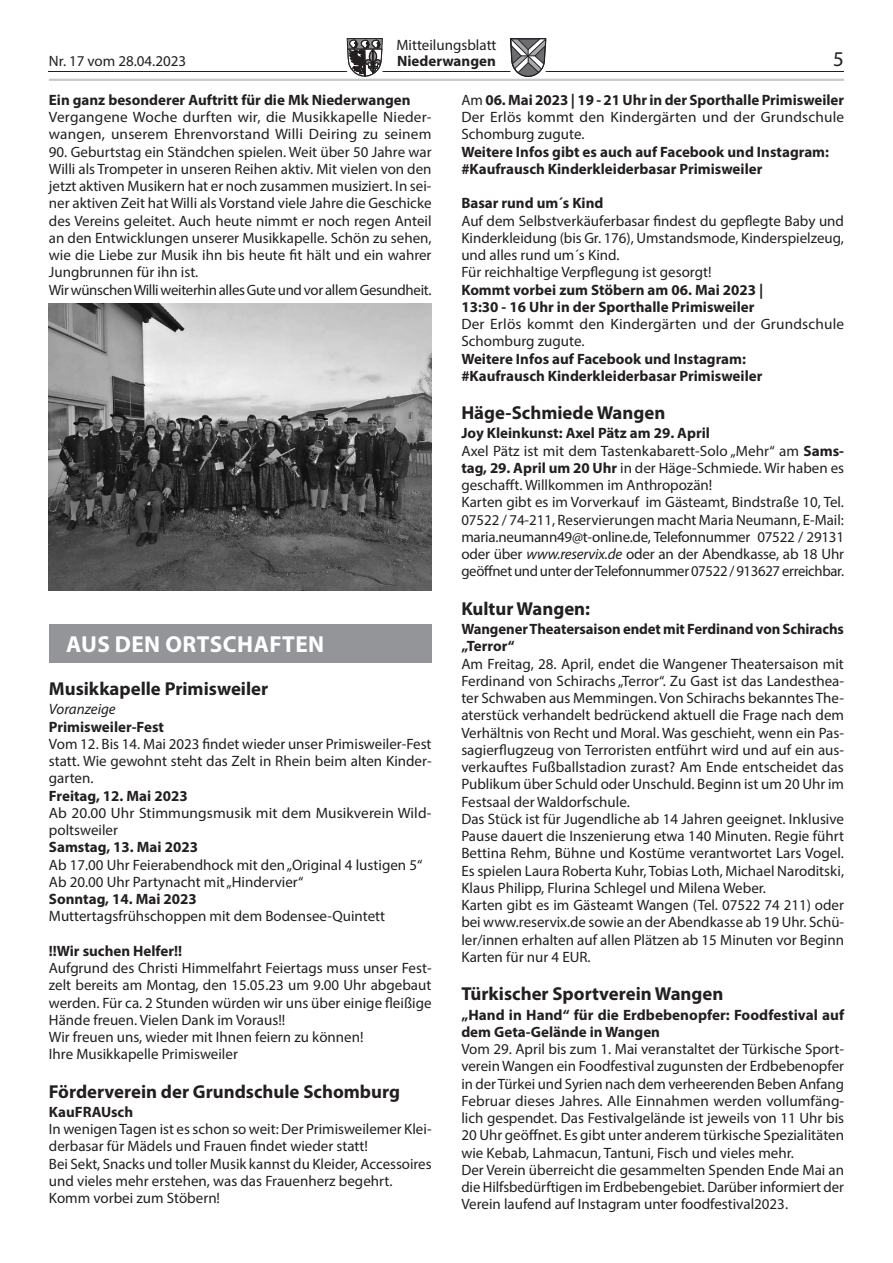
<style>
.page{position:relative;width:893px;height:1263px;background:#fff}
.page>*{position:absolute;margin:0;border:0;box-sizing:border-box;transform-origin:0 0}
.t1{font:700 23.25px "Myriad Pro";letter-spacing:.02em;color:#fff}
.t2{font:21px "Myriad Pro";color:#231f20}
.t3{font:700 18.75px "Myriad Pro";color:#231f20}
.t4{font:15px/17.2px "Myriad Pro";color:#231f20}
.t5{font:700 15px/17.2px "Myriad Pro";color:#231f20}
.t6{font:italic 15px "Myriad Pro";color:#231f20}
.s1{font-weight:700}
.s2{font-style:italic}
</style>
<div class="page">
<hr style="left:49px;top:71px;width:795px;height:1px;background:#231f20">
<svg style="left:347px;top:38px;width:36px;height:39px"></svg>
<svg style="left:510px;top:38px;width:36px;height:39px"></svg>
<hr style="left:49px;top:79px;width:795px;height:2px;background:#c7c8ca">
<img style="left:49px;top:304px;width:383px;height:287px">
<div style="left:49px;top:624px;width:383px;height:39px;background:#939598"></div>
<p class="t4" style="left:396px;top:36px;width:102px">Mitteilungsblatt</p>
<p class="t4" style="left:49px;top:52px;width:139px">Nr. 17 vom 28.04.2023</p>
<p class="t5" style="left:397px;top:52px;width:100px">Niederwangen</p>
<h2 class="t2" style="left:833px;top:46px;width:12px">5</h2>
<p class="t5" style="left:49px;top:91px;width:363px">Ein ganz besonderer Auftritt für die Mk Niederwangen</p>
<p class="t4" style="left:49px;top:108px;width:384px">Vergangene Woche durften wir, die Musikkapelle Nieder&shy;wangen, unserem Ehrenvorstand Willi Deiring zu seinem</p>
<p class="t4" style="left:49px;top:143px;width:384px">90. Geburtstag ein Ständchen spielen. Weit über 50 Jahre war Willi als Trompeter in unseren Reihen aktiv. Mit vielen von den jetzt aktiven Musikern hat er noch zusammen musiziert. In sei&shy;ner aktiven Zeit hat Willi als Vorstand viele Jahre die Geschicke des Vereins geleitet. Auch heute nimmt er noch regen Anteil an den Entwicklungen unserer Musikkapelle. Schön zu sehen, wie die Liebe zur Musik ihn bis heute fit hält und ein wahrer Jungbrunnen für ihn ist.<br>Wir wünschen Willi weiterhin alles Gute und vor allem Gesundheit.</p>
<p class="t4" style="left:461px;top:91px;width:384px;text-align:justify">Am <span class="s1">06. Mai 2023 | 19 - 21 Uhr in der Sporthalle Primisweiler </span>Der Erlös kommt den Kindergärten und der Grundschule Schomburg zugute.</p>
<p class="t5" style="left:461px;top:142px;width:369px">Weitere Infos gibt es auch auf Facebook und Instagram: #Kaufrausch Kinderkleiderbasar Primisweiler</p>
<p class="t5" style="left:461px;top:194px;width:144px">Basar rund um´s Kind</p>
<p class="t4" style="left:461px;top:212px;width:384px">Auf dem Selbstverkäuferbasar findest du gepflegte Baby und Kinderkleidung (bis Gr. 176), Umstandsmode, Kinderspielzeug, und alles rund um´s Kind.<br>Für reichhaltige Verpflegung ist gesorgt!</p>
<p class="t5" style="left:461px;top:280px;width:304px">Kommt vorbei zum Stöbern am 06. Mai 2023 |<br>13:30 - 16 Uhr in der Sporthalle Primisweiler</p>
<p class="t4" style="left:461px;top:315px;width:384px">Der Erlös kommt den Kindergärten und der Grundschule<br>Schomburg zugute.</p>
<p class="t5" style="left:461px;top:349px;width:303px">Weitere Infos auf Facebook und Instagram: #Kaufrausch Kinderkleiderbasar Primisweiler</p>
<p class="t3" style="left:461px;top:400px;width:205px">Häge-Schmiede Wangen</p>
<p class="t4" style="left:461px;top:425px;width:384px"><span class="s1">Joy Kleinkunst: Axel Pätz am 29. April<br></span>Axel Pätz ist mit dem Tastenkabarett-Solo „Mehr“ am <span class="s1">Sams&shy;tag, 29. April um 20 Uhr</span> in der Häge-Schmiede. Wir haben es geschafft. Willkommen im Anthropozän!<br>Karten gibt es im Vorverkauf im Gästeamt, Bindstraße 10, Tel.<br>07522 / 74-211, Reservierungen macht Maria Neumann, E-Mail: maria.neumann49@t-online.de, Telefonnummer 07522 / 29131 oder über <span class="s2">www.reservix.de</span> oder an der Abendkasse, ab 18 Uhr geöffnet und unter der Telefonnummer 07522 / 913627 erreichbar.</p>
<p class="t3" style="left:461px;top:596px;width:130px">Kultur Wangen:</p>
<p class="t5" style="left:461px;top:620px;width:384px">Wangener Theatersaison endet mit Ferdinand von Schirachs „Terror“</p>
<p class="t4" style="left:461px;top:655px;width:384px">Am Freitag, 28. April, endet die Wangener Theatersaison mit Ferdinand von Schirachs „Terror“. Zu Gast ist das Landesthea&shy;ter Schwaben aus Memmingen. Von Schirachs bekanntes The&shy;aterstück verhandelt bedrückend aktuell die Frage nach dem Verhältnis von Recht und Moral. Was geschieht, wenn ein Pas&shy;sagierflugzeug von Terroristen entführt wird und auf ein aus&shy;verkauftes Fußballstadion zurast? Am Ende entscheidet das Publikum über Schuld oder Unschuld. Beginn ist um 20 Uhr im Festsaal der Waldorfschule.<br>Das Stück ist für Jugendliche ab 14 Jahren geeignet. Inklusive Pause dauert die Inszenierung etwa 140 Minuten. Regie führt Bettina Rehm, Bühne und Kostüme verantwortet Lars Vogel.<br>Es spielen Laura Roberta Kuhr, Tobias Loth, Michael Naroditski, Klaus Philipp, Flurina Schlegel und Milena Weber.<br>Karten gibt es im Gästeamt Wangen (Tel. 07522 74 211) oder bei www.reservix.de sowie an der Abendkasse ab 19 Uhr. Schü&shy;ler/innen erhalten auf allen Plätzen ab 15 Minuten vor Beginn Karten für nur 4 EUR.</p>
<p class="t3" style="left:461px;top:982px;width:264px">Türkischer Sportverein Wangen</p>
<p class="t5" style="left:461px;top:1005px;width:384px">„Hand in Hand“ für die Erdbebenopfer: Foodfestival auf dem Geta-Gelände in Wangen</p>
<p class="t4" style="left:461px;top:1040px;width:384px">Vom 29. April bis zum 1. Mai veranstaltet der Türkische Sport&shy;verein Wangen ein Foodfestival zugunsten der Erdbebenopfer in der Türkei und Syrien nach dem verheerenden Beben Anfang Februar dieses Jahres. Alle Einnahmen werden vollumfäng&shy;lich gespendet. Das Festivalgelände ist jeweils von 11 Uhr bis 20 Uhr geöffnet. Es gibt unter anderem türkische Spezialitäten wie Kebab, Lahmacun, Tantuni, Fisch und vieles mehr.<br>Der Verein überreicht die gesammelten Spenden Ende Mai an die Hilfsbedürftigen im Erdbebengebiet. Darüber informiert der Verein laufend auf Instagram unter foodfestival2023.</p>
<h1 class="t1" style="left:66px;top:629px;width:260px">AUS DEN ORTSCHAFTEN</h1>
<p class="t3" style="left:49px;top:676px;width:221px">Musikkapelle Primisweiler</p>
<p class="t6" style="left:49px;top:700px;width:68px">Voranzeige</p>
<p class="t5" style="left:49px;top:717px;width:117px">Primisweiler-Fest</p>
<p class="t4" style="left:49px;top:735px;width:384px;text-align:justify">Vom 12. Bis 14. Mai 2023 findet wieder unser Primisweiler-Fest statt. Wie gewohnt steht das Zelt in Rhein beim alten Kinder&shy;garten.</p>
<p class="t5" style="left:49px;top:786px;width:140px">Freitag, 12. Mai 2023</p>
<p class="t4" style="left:49px;top:804px;width:384px">Ab 20.00 Uhr Stimmungsmusik mit dem Musikverein Wild&shy;poltsweiler</p>
<p class="t5" style="left:49px;top:838px;width:151px">Samstag, 13. Mai 2023</p>
<p class="t4" style="left:49px;top:856px;width:375px">Ab 17.00 Uhr Feierabendhock mit den „Original 4 lustigen 5“<br>Ab 20.00 Uhr Partynacht mit „Hindervier“</p>
<p class="t5" style="left:49px;top:890px;width:149px">Sonntag, 14. Mai 2023</p>
<p class="t4" style="left:49px;top:907px;width:338px">Muttertagsfrühschoppen mit dem Bodensee-Quintett</p>
<p class="t5" style="left:49px;top:942px;width:135px">!!Wir suchen Helfer!!</p>
<p class="t4" style="left:49px;top:959px;width:384px">Aufgrund des Christi Himmelfahrt Feiertags muss unser Fest&shy;zelt bereits am Montag, den 15.05.23 um 9.00 Uhr abgebaut werden. Für ca. 2 Stunden würden wir uns über einige fleißige Hände freuen. Vielen Dank im Voraus!!<br>Wir freuen uns, wieder mit Ihnen feiern zu können!<br>Ihre Musikkapelle Primisweiler</p>
<p class="t3" style="left:49px;top:1079px;width:353px">Förderverein der Grundschule Schomburg</p>
<p class="t5" style="left:49px;top:1103px;width:86px">KauFRAUsch</p>
<p class="t4" style="left:49px;top:1120px;width:384px">In wenigen Tagen ist es schon so weit: Der Primisweilemer Klei&shy;derbasar für Mädels und Frauen findet wieder statt!<br>Bei Sekt, Snacks und toller Musik kannst du Kleider, Accessoires und vieles mehr erstehen, was das Frauenherz begehrt.<br>Komm vorbei zum Stöbern!</p>
</div>
